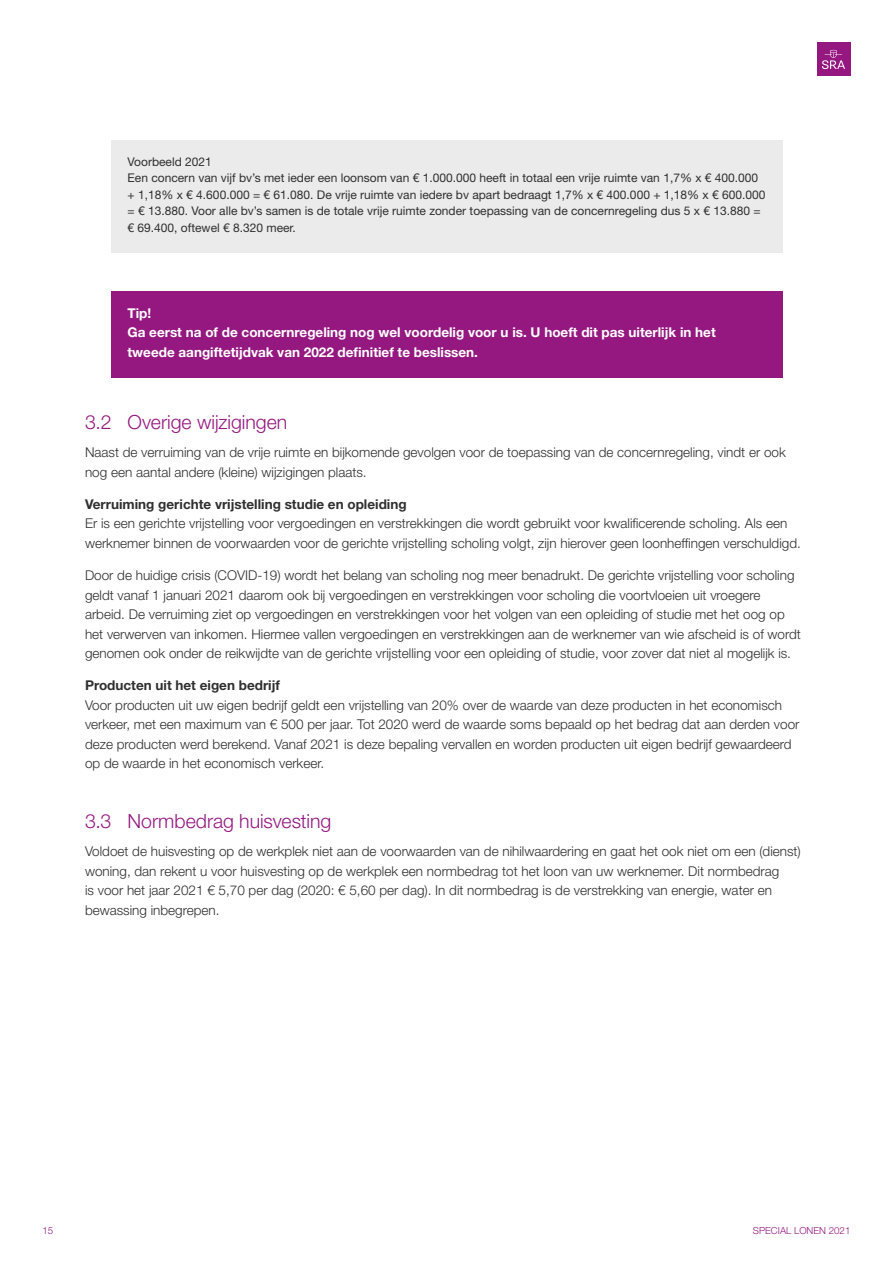
<style>
.page{position:relative;width:893px;height:1263px;background:#fff}
.page>*{position:absolute;margin:0;border:0;box-sizing:border-box;transform-origin:0 0}
.t1{font:300 19.5px "Helvetica Neue LT Std";letter-spacing:-.005em;color:#951881}
.t2{font:300 13.5px/19.5px "Helvetica Neue LT Std";color:#2f2f2f}
.t3{font:700 13.5px/19.5px "Helvetica Neue LT Std";color:#fff}
.t4{font:700 13.5px "Helvetica Neue LT Std";color:#2f2f2f}
.t5{font:12px/16.5px "Helvetica Neue LT Std";color:#2f2f2f}
.t6{font:300 9.75px "Helvetica Neue LT Std";color:#951881}
</style>
<div class="page">
<div style="left:817px;top:43px;width:33px;height:33px;background:#951881"></div>
<svg style="left:822px;top:50px;width:23px;height:19px"></svg>
<div style="left:111px;top:140px;width:671px;height:112px;background:#ebebeb"></div>
<div style="left:111px;top:291px;width:671px;height:87px;background:#951881"></div>
<p class="t5" style="left:128px;top:153px;width:639px">Voorbeeld 2021<br>Een concern van vijf bv’s met ieder een loonsom van € 1.000.000 heeft in totaal een vrije ruimte van 1,7% x € 400.000 + 1,18% x € 4.600.000 = € 61.080. De vrije ruimte van iedere bv apart bedraagt 1,7% x € 400.000 + 1,18% x € 600.000 = € 13.880. Voor alle bv’s samen is de totale vrije ruimte zonder toepassing van de concernregeling dus 5 x € 13.880 = € 69.400, oftewel € 8.320 meer.</p>
<p class="t3" style="left:128px;top:303px;width:590px">Tip!<br>Ga eerst na of de concernregeling nog wel voordelig voor u is. U hoeft dit pas uiterlijk in het tweede aangiftetijdvak van 2022 definitief te beslissen.</p>
<h1 class="t1" style="left:85px;top:410px;width:204px">3.2 Overige wijzigingen</h1>
<p class="t2" style="left:85px;top:442px;width:702px">Naast de verruiming van de vrije ruimte en bijkomende gevolgen voor de toepassing van de concernregeling, vindt er ook nog een aantal andere (kleine) wijzigingen plaats.</p>
<p class="t4" style="left:85px;top:496px;width:323px">Verruiming gerichte vrijstelling studie en opleiding</p>
<p class="t2" style="left:85px;top:514px;width:717px">Er is een gerichte vrijstelling voor vergoedingen en verstrekkingen die wordt gebruikt voor kwalificerende scholing. Als een werknemer binnen de voorwaarden voor de gerichte vrijstelling scholing volgt, zijn hierover geen loonheffingen verschuldigd.</p>
<p class="t2" style="left:85px;top:565px;width:717px">Door de huidige crisis (COVID-19) wordt het belang van scholing nog meer benadrukt. De gerichte vrijstelling voor scholing geldt vanaf 1 januari 2021 daarom ook bij vergoedingen en verstrekkingen voor scholing die voortvloeien uit vroegere arbeid. De verruiming ziet op vergoedingen en verstrekkingen voor het volgen van een opleiding of studie met het oog op het verwerven van inkomen. Hiermee vallen vergoedingen en verstrekkingen aan de werknemer van wie afscheid is of wordt genomen ook onder de reikwijdte van de gerichte vrijstelling voor een opleiding of studie, voor zover dat niet al mogelijk is.</p>
<p class="t4" style="left:85px;top:677px;width:196px">Producten uit het eigen bedrijf</p>
<p class="t2" style="left:85px;top:695px;width:716px">Voor producten uit uw eigen bedrijf geldt een vrijstelling van 20% over de waarde van deze producten in het economisch verkeer, met een maximum van € 500 per jaar. Tot 2020 werd de waarde soms bepaald op het bedrag dat aan derden voor deze producten werd berekend. Vanaf 2021 is deze bepaling vervallen en worden producten uit eigen bedrijf gewaardeerd op de waarde in het economisch verkeer.</p>
<h1 class="t1" style="left:85px;top:809px;width:248px">3.3 Normbedrag huisvesting</h1>
<p class="t2" style="left:85px;top:841px;width:717px">Voldoet de huisvesting op de werkplek niet aan de voorwaarden van de nihilwaardering en gaat het ook niet om een (dienst) woning, dan rekent u voor huisvesting op de werkplek een normbedrag tot het loon van uw werknemer. Dit normbedrag<br>is voor het jaar 2021 € 5,70 per dag (2020: € 5,60 per dag). In dit normbedrag is de verstrekking van energie, water en bewassing inbegrepen.</p>
<p class="t6" style="left:43px;top:1224px;width:12px">15</p>
<p class="t6" style="left:753px;top:1224px;width:99px">SPECIAL LONEN 2021</p>
</div>
